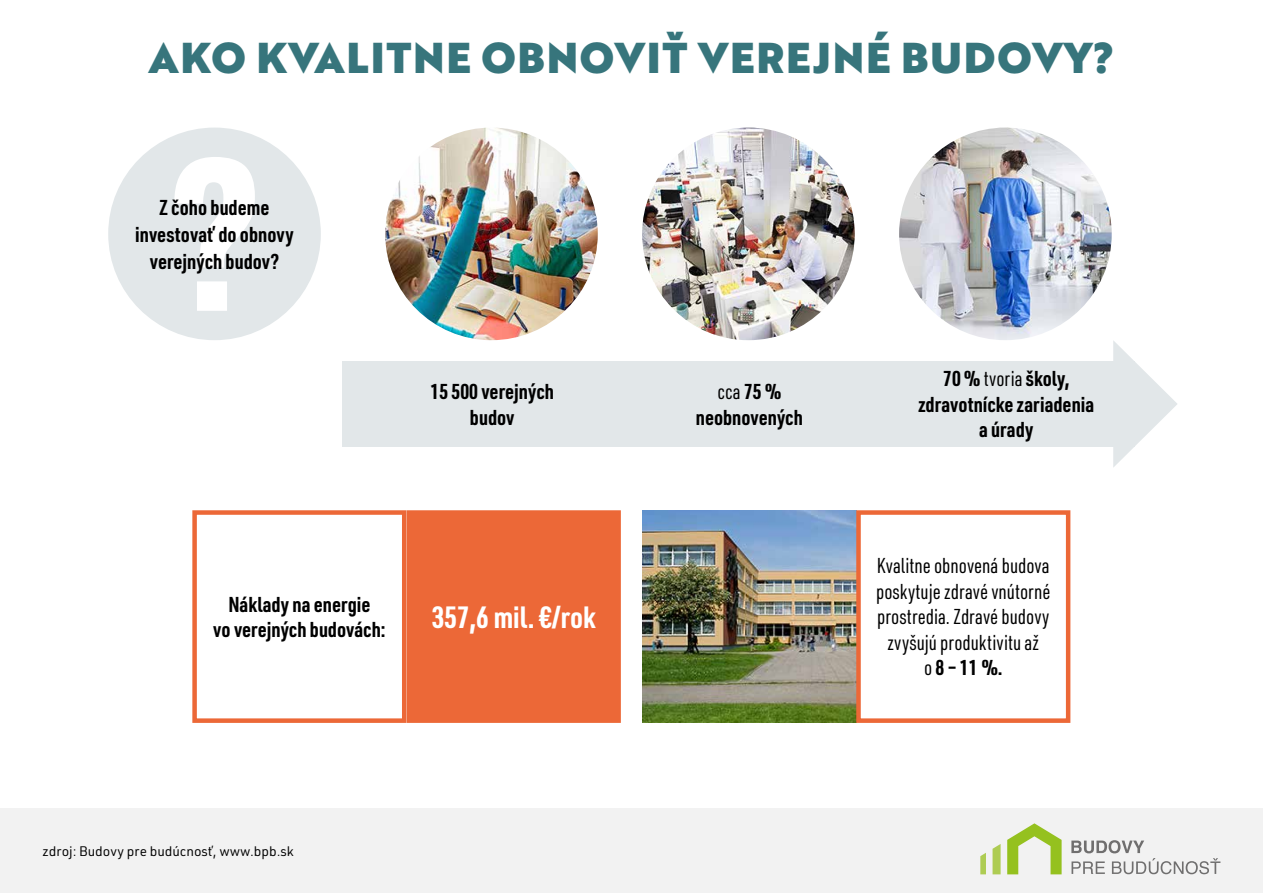
<style>
.page{position:relative;width:1263px;height:893px;background:#fff}
.page>*{position:absolute;margin:0;border:0;box-sizing:border-box;transform-origin:0 0}
.t1{font:42px "Brother 1816 Black";letter-spacing:.04em;color:#37757c}
.t2{font:700 30px "URWDIN Cond";color:#fff}
.t3{font:700 21px/25.5px "URWDIN Cond";color:#000;text-align:center}
.t4{font:21px/25.5px "URWDIN Cond";color:#000;text-align:center}
.t5{font:13.5px "URWDIN";color:#000}
.s1{font-weight:400}
.s2{font-weight:700}
</style>
<div class="page">
<div style="left:0;top:808px;width:1263px;height:85px;background:#f2f2f2"></div>
<svg style="left:1007px;top:823px;width:54px;height:51px"></svg>
<svg style="left:1071px;top:840px;width:149px;height:34px"></svg>
<svg style="left:992px;top:844px;width:8px;height:30px"></svg>
<svg style="left:980px;top:853px;width:6px;height:21px"></svg>
<div style="left:342px;top:361px;width:793px;height:85px;background:#e2e7e9"></div>
<div style="left:108px;top:128px;width:213px;height:212px;background:#e2e7e9;border-radius:50%"></div>
<svg style="left:174px;top:157px;width:81px;height:154px"></svg>
<img style="left:385px;top:128px;width:213px;height:212px;border-radius:106px">
<img style="left:642px;top:128px;width:213px;height:212px;border-radius:106px">
<img style="left:899px;top:128px;width:213px;height:212px;border-radius:106px">
<img style="left:642px;top:510px;width:214px;height:213px">
<div style="left:856px;top:510px;width:214px;height:213px;border:4px solid #ec6837"></div>
<div style="left:192px;top:510px;width:214px;height:213px;border:4px solid #ec6837"></div>
<div style="left:407px;top:510px;width:214px;height:213px;background:#ec6837;border:4px solid #ec6837"></div>
<svg style="left:1113px;top:341px;width:64px;height:126px"></svg>
<h1 class="t1" style="left:148px;top:25px;width:967px">AKO KVALITNE OBNOVIŤ VEREJNÉ BUDOVY?</h1>
<p class="t3" style="left:135px;top:193px;width:160px;line-height:27px">Z čoho budeme investovať do obnovy verejných budov?</p>
<p class="t3" style="left:431px;top:378px;width:125px">15 500 verejných budov</p>
<p class="t3" style="left:696px;top:378px;width:109px"><span class="s1">cca</span> 75 % neobnovených</p>
<p class="t3" style="left:213px;top:591px;width:174px">Náklady na energie<br>vo verejných budovách:</p>
<h2 class="t2" style="left:432px;top:597px;width:165px">357,6 mil. €/rok</h2>
<p class="t5" style="left:43px;top:842px;width:253px">zdroj: Budovy pre budúcnosť, www.bpb.sk</p>
<p class="t3" style="left:918px;top:365px;width:177px">70 % <span class="s1">tvoria</span> školy, zdravotnícke zariadenia a úrady</p>
<p class="t4" style="left:876px;top:553px;width:176px">Kvalitne obnovená budova poskytuje zdravé vnútorné prostredia. Zdravé budovy zvyšujú produktivitu až<br>o <span class="s2">8 – 11 %.</span></p>
</div>
